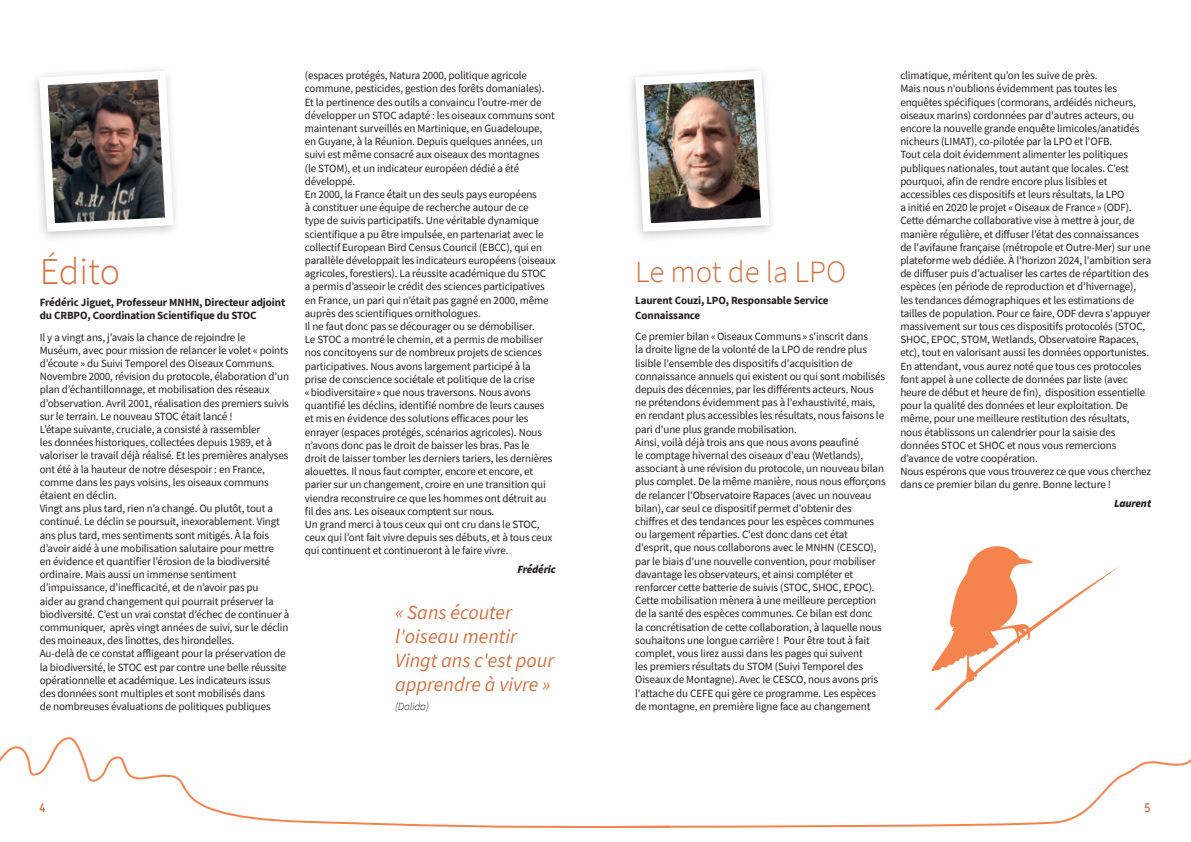
<style>
.page{position:relative;width:1191px;height:842px;background:#fff}
.page>*{position:absolute;margin:0;border:0;box-sizing:border-box;transform-origin:0 0}
.t1{font:300 38px "Source Sans Pro";letter-spacing:-.005em;color:#d37243}
.t2{font:300 31px "Source Sans Pro";color:#d37243}
.t3{font:italic 20px/24px "Source Sans Pro";color:#d37243}
.t4{font:600 12px "Chevin Pro";color:#d37243}
.t5{font:11px/13.2px "Source Sans Pro";letter-spacing:-.01em;color:#231f20}
.t6{font:700 11px/13.2px "Source Sans Pro";letter-spacing:-.01em;color:#231f20}
.t7{font:italic 900 11px "Source Sans Pro";letter-spacing:-.01em;color:#231f20}
.t8{font:italic 300 11px "Source Sans Pro";letter-spacing:-.01em;color:#231f20}
</style>
<div class="page">
<svg style="left:0;top:737px;width:593px;height:91px"></svg>
<svg style="left:593px;top:759px;width:598px;height:69px"></svg>
<svg style="left:35px;top:69px;width:141px;height:167px"></svg>
<img style="left:631px;top:69px;width:141px;height:167px">
<svg style="left:931px;top:546px;width:188px;height:164px"></svg>
<h1 class="t1" style="left:40px;top:248px;width:82px">Édito</h1>
<p class="t6" style="left:40px;top:295px;width:247px">Frédéric Jiguet, Professeur MNHN, Directeur adjoint du CRBPO, Coordination Scientifique du STOC</p>
<p class="t5" style="left:40px;top:330px;width:251px">Il y a vingt ans, j’avais la chance de rejoindre le Muséum, avec pour mission de relancer le volet « points d’écoute » du Suivi Temporel des Oiseaux Communs.<br>Novembre 2000, révision du protocole, élaboration d’un plan d’échantillonnage, et mobilisation des réseaux d’observation. Avril 2001, réalisation des premiers suivis sur le terrain. Le nouveau STOC était lancé !<br>L’étape suivante, cruciale, a consisté à rassembler<br>les données historiques, collectées depuis 1989, et à valoriser le travail déjà réalisé. Et les premières analyses ont été à la hauteur de notre désespoir : en France, comme dans les pays voisins, les oiseaux communs étaient en déclin.<br>Vingt ans plus tard, rien n’a changé. Ou plutôt, tout a continué. Le déclin se poursuit, inexorablement. Vingt ans plus tard, mes sentiments sont mitigés. À la fois d’avoir aidé à une mobilisation salutaire pour mettre<br>en évidence et quantifier l’érosion de la biodiversité ordinaire. Mais aussi un immense sentiment d’impuissance, d’inefficacité, et de n’avoir pas pu<br>aider au grand changement qui pourrait préserver la biodiversité. C’est un vrai constat d’échec de continuer à communiquer, après vingt années de suivi, sur le déclin des moineaux, des linottes, des hirondelles.<br>Au-delà de ce constat affligeant pour la préservation de la biodiversité, le STOC est par contre une belle réussite opérationnelle et académique. Les indicateurs issus<br>des données sont multiples et sont mobilisés dans<br>de nombreuses évaluations de politiques publiques</p>
<p class="t5" style="left:305px;top:69px;width:252px">(espaces protégés, Natura 2000, politique agricole commune, pesticides, gestion des forêts domaniales).<br>Et la pertinence des outils a convaincu l’outre-mer de développer un STOC adapté : les oiseaux communs sont maintenant surveillés en Martinique, en Guadeloupe, en Guyane, à la Réunion. Depuis quelques années, un suivi est même consacré aux oiseaux des montagnes<br>(le STOM), et un indicateur européen dédié a été développé.<br>En 2000, la France était un des seuls pays européens<br>à constituer une équipe de recherche autour de ce<br>type de suivis participatifs. Une véritable dynamique scientifique a pu être impulsée, en partenariat avec le collectif European Bird Census Council (EBCC), qui en parallèle développait les indicateurs européens (oiseaux agricoles, forestiers). La réussite académique du STOC<br>a permis d’asseoir le crédit des sciences participatives en France, un pari qui n’était pas gagné en 2000, même auprès des scientifiques ornithologues.<br>Il ne faut donc pas se décourager ou se démobiliser.<br>Le STOC a montré le chemin, et a permis de mobiliser nos concitoyens sur de nombreux projets de sciences participatives. Nous avons largement participé à la<br>prise de conscience sociétale et politique de la crise «biodiversitaire» que nous traversons. Nous avons quantifié les déclins, identifié nombre de leurs causes et mis en évidence des solutions efficaces pour les enrayer (espaces protégés, scénarios agricoles). Nous n’avons donc pas le droit de baisser les bras. Pas le<br>droit de laisser tomber les derniers tariers, les dernières alouettes. Il nous faut compter, encore et encore, et parier sur un changement, croire en une transition qui viendra reconstruire ce que les hommes ont détruit au fil des ans. Les oiseaux comptent sur nous.<br>Un grand merci à tous ceux qui ont cru dans le STOC, ceux qui l’ont fait vivre depuis ses débuts, et à tous ceux qui continuent et continueront à le faire vivre.</p>
<p class="t7" style="left:517px;top:562px;width:40px">Frédéric</p>
<h3 class="t3" style="left:395px;top:600px;width:161px">« Sans écouter l'oiseau mentir<br>Vingt ans c'est pour apprendre à vivre »</h3>
<p class="t8" style="left:395px;top:700px;width:35px">(Dalida)</p>
<h2 class="t2" style="left:635px;top:253px;width:213px">Le mot de la LPO</h2>
<p class="t6" style="left:635px;top:293px;width:195px;line-height:14.4px">Laurent Couzi, LPO, Responsable Service<br>Connaissance</p>
<p class="t5" style="left:635px;top:330px;width:252px">Ce premier bilan «Oiseaux Communs» s'inscrit dans<br>la droite ligne de la volonté de la LPO de rendre plus lisible l'ensemble des dispositifs d'acquisition de connaissance annuels qui existent ou qui sont mobilisés depuis des décennies, par les différents acteurs. Nous ne prétendons évidemment pas à l'exhaustivité, mais, en rendant plus accessibles les résultats, nous faisons le pari d'une plus grande mobilisation.<br>Ainsi, voilà déjà trois ans que nous avons peaufiné<br>le comptage hivernal des oiseaux d'eau (Wetlands), associant à une révision du protocole, un nouveau bilan plus complet. De la même manière, nous nous efforçons de relancer l'Observatoire Rapaces (avec un nouveau bilan), car seul ce dispositif permet d'obtenir des chiffres et des tendances pour les espèces communes ou largement réparties. C'est donc dans cet état d'esprit, que nous collaborons avec le MNHN (CESCO), par le biais d'une nouvelle convention, pour mobiliser davantage les observateurs, et ainsi compléter et renforcer cette batterie de suivis (STOC, SHOC, EPOC).<br>Cette mobilisation mènera à une meilleure perception de la santé des espèces communes. Ce bilan est donc<br>la concrétisation de cette collaboration, à laquelle nous souhaitons une longue carrière ! Pour être tout à fait complet, vous lirez aussi dans les pages qui suivent<br>les premiers résultats du STOM (Suivi Temporel des Oiseaux de Montagne). Avec le CESCO, nous avons pris l'attache du CEFE qui gère ce programme. Les espèces de montagne, en première ligne face au changement</p>
<p class="t5" style="left:900px;top:69px;width:252px">climatique, méritent qu’on les suive de près.<br>Mais nous n'oublions évidemment pas toutes les enquêtes spécifiques (cormorans, ardéidés nicheurs, oiseaux marins) cordonnées par d'autres acteurs, ou encore la nouvelle grande enquête limicoles/anatidés nicheurs (LIMAT), co-pilotée par la LPO et l'OFB.<br>Tout cela doit évidemment alimenter les politiques publiques nationales, tout autant que locales. C'est pourquoi, afin de rendre encore plus lisibles et accessibles ces dispositifs et leurs résultats, la LPO<br>a initié en 2020 le projet «Oiseaux de France» (ODF).<br>Cette démarche collaborative vise à mettre à jour, de manière régulière, et diffuser l’état des connaissances de l'avifaune française (métropole et Outre-Mer) sur une plateforme web dédiée. À l’horizon 2024, l'ambition sera de diffuser puis d’actualiser les cartes de répartition des espèces (en période de reproduction et d’hivernage), les tendances démographiques et les estimations de tailles de population. Pour ce faire, ODF devra s'appuyer massivement sur tous ces dispositifs protocolés (STOC, SHOC, EPOC, STOM, Wetlands, Observatoire Rapaces, etc), tout en valorisant aussi les données opportunistes.<br>En attendant, vous aurez noté que tous ces protocoles font appel à une collecte de données par liste (avec heure de début et heure de fin), disposition essentielle pour la qualité des données et leur exploitation. De même, pour une meilleure restitution des résultats, nous établissons un calendrier pour la saisie des données STOC et SHOC et nous vous remercions d’avance de votre coopération.<br>Nous espérons que vous trouverez ce que vous cherchez dans ce premier bilan du genre. Bonne lecture !</p>
<p class="t7" style="left:1114px;top:496px;width:39px">Laurent</p>
<p class="t4" style="left:39px;top:800px;width:8px">4</p>
<p class="t4" style="left:1144px;top:800px;width:8px">5</p>
</div>
